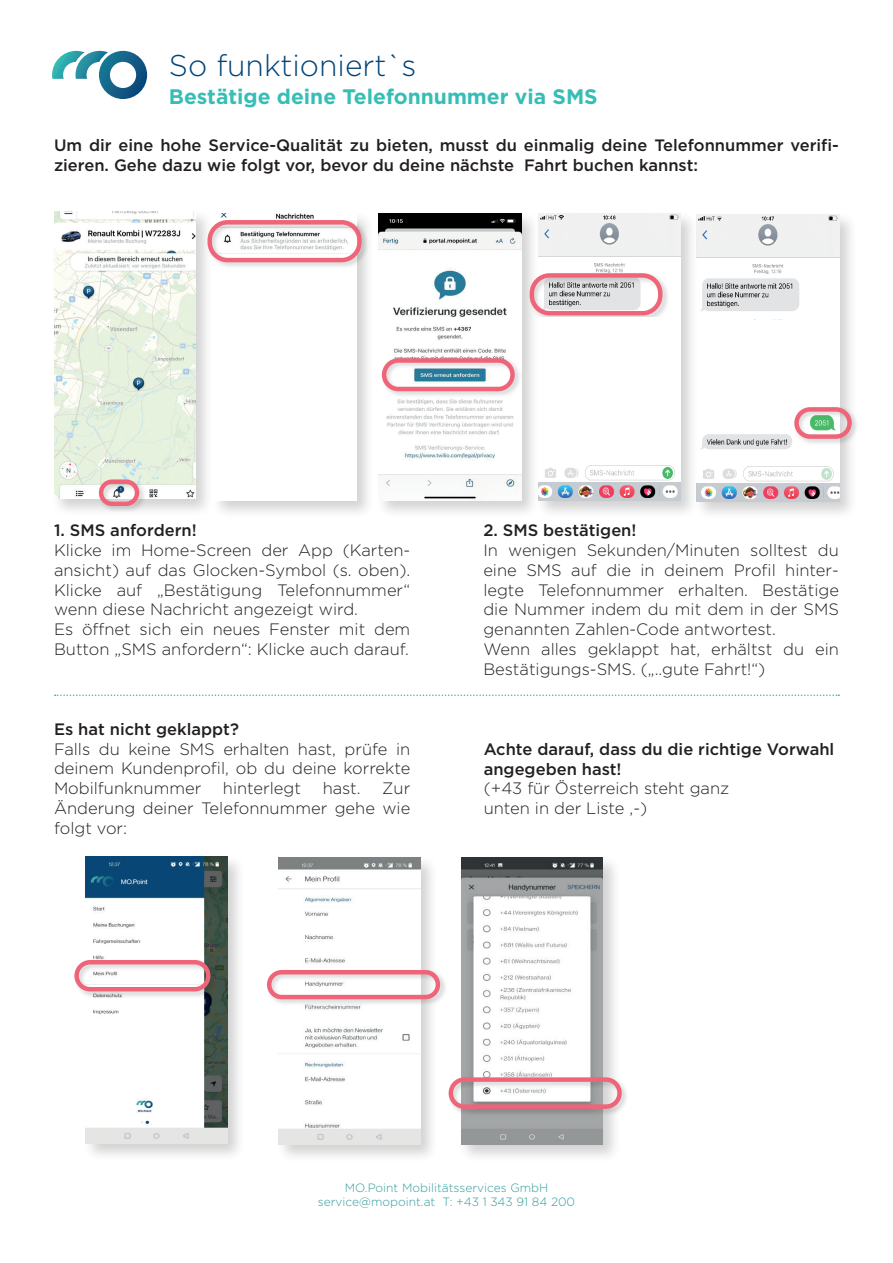
<style>
.page{position:relative;width:893px;height:1263px;background:#fff}
.page>*{position:absolute;margin:0;border:0;box-sizing:border-box;transform-origin:0 0}
.t1{font:300 30px "Gotham";color:#014478}
.t2{font:700 21px "Gotham";color:#36beb6}
.t3{font:300 16.5px/19.8px "Gotham";color:#231f20}
.t4{font:500 16.5px/19.8px "Gotham";color:#231f20}
.t5{font:300 12px/14.4px "Gotham";color:#329d9e;text-align:center}
</style>
<div class="page">
<svg style="left:52px;top:51px;width:95px;height:48px"></svg>
<div style="left:211px;top:211px;width:164px;height:308px;background:#231f20;opacity:.2"></div>
<img style="left:214px;top:214px;width:143px;height:287px">
<div style="left:51px;top:208px;width:163px;height:309px;background:#231f20;opacity:.2"></div>
<img style="left:54px;top:212px;width:142px;height:286px">
<div style="left:97px;top:478px;width:50px;height:35px;background:#231f20;opacity:.2"></div>
<div style="left:99px;top:479px;width:40px;height:27px;border:4px solid #ef6479;border-radius:11px"></div>
<div style="left:206px;top:218px;width:163px;height:52px;background:#231f20;opacity:.2"></div>
<div style="left:207px;top:220px;width:155px;height:42px;border:4px solid #ef6479;border-radius:18px"></div>
<div style="left:375px;top:211px;width:165px;height:308px;background:#231f20;opacity:.2"></div>
<img style="left:379px;top:214px;width:142px;height:287px">
<div style="left:693px;top:212px;width:164px;height:308px;background:#231f20;opacity:.2"></div>
<img style="left:699px;top:215px;width:140px;height:287px">
<div style="left:535px;top:211px;width:164px;height:308px;background:#231f20;opacity:.2"></div>
<img style="left:538px;top:214px;width:143px;height:287px">
<div style="left:528px;top:272px;width:142px;height:51px;background:#231f20;opacity:.2"></div>
<div style="left:530px;top:273px;width:132px;height:42px;border:4px solid #ef6479;border-radius:18px"></div>
<div style="left:705px;top:247px;width:121px;height:9px;background:#eff0f0"></div>
<div style="left:698px;top:320px;width:121px;height:94px;background:#fff"></div>
<div style="left:538px;top:317px;width:122px;height:105px;background:#fff"></div>
<div style="left:793px;top:405px;width:66px;height:41px;background:#231f20;opacity:.2"></div>
<div style="left:794px;top:407px;width:58px;height:32px;border:4px solid #ef6479;border-radius:14px"></div>
<div style="left:553px;top:247px;width:121px;height:9px;background:#eff0f0"></div>
<div style="left:471px;top:322px;width:47px;height:10px;background:#fff"></div>
<div style="left:380px;top:357px;width:142px;height:42px;background:#231f20;opacity:.2"></div>
<div style="left:382px;top:358px;width:133px;height:33px;border:4px solid #ef6479;border-radius:14px"></div>
<div style="left:83px;top:854px;width:163px;height:308px;background:#231f20;opacity:.2"></div>
<img style="left:86px;top:857px;width:141px;height:287px">
<div style="left:275px;top:855px;width:163px;height:308px;background:#231f20;opacity:.2"></div>
<img style="left:279px;top:858px;width:141px;height:287px">
<div style="left:458px;top:855px;width:163px;height:308px;background:#231f20;opacity:.2"></div>
<img style="left:461px;top:858px;width:142px;height:287px">
<div style="left:73px;top:958px;width:145px;height:41px;background:#231f20;opacity:.2"></div>
<div style="left:74px;top:960px;width:136px;height:31px;border:4px solid #ef6479;border-radius:14px"></div>
<div style="left:291px;top:917px;width:122px;height:10px;background:#fff"></div>
<div style="left:289px;top:942px;width:122px;height:9px;background:#fff"></div>
<div style="left:285px;top:965px;width:121px;height:10px;background:#fff"></div>
<div style="left:289px;top:1011px;width:122px;height:10px;background:#fff"></div>
<div style="left:291px;top:1083px;width:122px;height:10px;background:#fff"></div>
<div style="left:287px;top:1106px;width:121px;height:9px;background:#fff"></div>
<div style="left:265px;top:968px;width:182px;height:39px;background:#231f20;opacity:.2"></div>
<div style="left:267px;top:970px;width:173px;height:29px;border:4px solid #ef6479;border-radius:12px"></div>
<div style="left:447px;top:1076px;width:182px;height:40px;background:#231f20;opacity:.2"></div>
<div style="left:449px;top:1077px;width:173px;height:32px;border:4px solid #ef6479;border-radius:14px"></div>
<svg style="left:55px;top:694px;width:784px;height:2px"></svg>
<h1 class="t1" style="left:169px;top:49px;width:249px">So funktioniert`s</h1>
<p class="t2" style="left:169px;top:85px;width:430px">Bestätige deine Telefonnummer via SMS</p>
<p class="t4" style="left:54px;top:135px;width:786px">Um dir eine hohe Service-Qualität zu bieten, musst du einmalig deine Telefonnummer verifi&shy;zieren. Gehe dazu wie folgt vor, bevor du deine nächste Fahrt buchen kannst:</p>
<p class="t4" style="left:54px;top:520px;width:144px">1. SMS anfordern!</p>
<p class="t3" style="left:54px;top:540px;width:358px">Klicke im Home-Screen der App (Karten&shy;ansicht) auf das Glocken-Symbol (s. oben).<br>Klicke auf „Bestätigung Telefonnummer“ wenn diese Nachricht angezeigt wird.<br>Es öffnet sich ein neues Fenster mit dem Button „SMS anfordern“: Klicke auch darauf.</p>
<p class="t4" style="left:54px;top:719px;width:186px">Es hat nicht geklappt?</p>
<p class="t3" style="left:54px;top:739px;width:358px;text-align:justify">Falls du keine SMS erhalten hast, prüfe in deinem Kundenprofil, ob du deine korrekte Mobilfunknummer</p>
<p class="t3" style="left:223px;top:778px;width:80px">hinterlegt</p>
<p class="t3" style="left:323px;top:778px;width:40px">hast.</p>
<p class="t3" style="left:54px;top:778px;width:358px;text-align:justify;text-indent:328px">Zur Änderung deiner Telefonnummer gehe wie folgt vor:</p>
<p class="t4" style="left:483px;top:520px;width:155px">2. SMS bestätigen!</p>
<p class="t3" style="left:483px;top:540px;width:357px">In wenigen Sekunden/Minuten solltest du eine SMS auf die in deinem Profil hinter&shy;legte Telefonnummer erhalten. Bestätige die Nummer indem du mit dem in der SMS genannten Zahlen-Code antwortest.<br>Wenn alles geklappt hat, erhältst du ein Bestätigungs-SMS. („..gute Fahrt!“)</p>
<p class="t4" style="left:484px;top:739px;width:352px">Achte darauf, dass du die richtige Vorwahl angegeben hast!</p>
<p class="t3" style="left:484px;top:778px;width:247px">(+43 für Österreich steht ganz unten in der Liste ,-)</p>
<p class="t5" style="left:318px;top:1180px;width:259px">MO.Point Mobilitätsservices GmbH service@mopoint.at T: +43 1 343 91 84 200</p>
</div>
